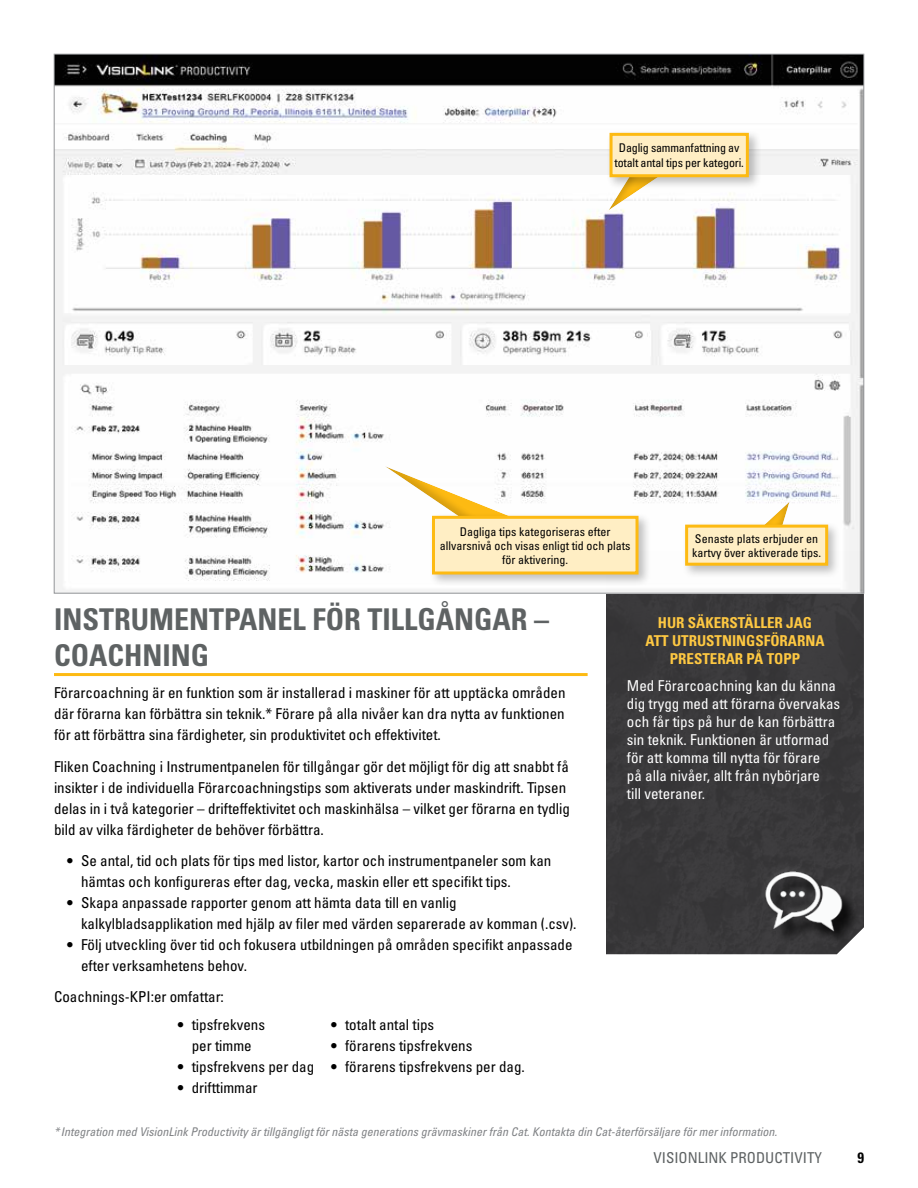
<style>
.page{position:relative;width:918px;height:1188px;background:#fff}
.page>*{position:absolute;margin:0;border:0;box-sizing:border-box;transform-origin:0 0}
.t1{font:30px/36px "Univers LTCYR 67 Bold Cond";color:#5e6263}
.t2{font:condensed 15px/21px "Univers LTCYR 57";color:#000}
.t3{font:condensed 15px/18px "Univers LTCYR 57";color:#fff}
.t4{font:15px/18px "Univers LTCYR 67 Bold Cond";color:#fec842;text-align:center}
.t5{font:condensed 15px "Univers LTCYR 57";color:#5e6263}
.t6{font:15px "Univers LTCYR 67 Bold Cond";color:#000}
.t7{font:condensed 12px/14.4px "Univers LTCYR 57";color:#000;text-align:center}
.t8{font:12px "Univers LTCYR 57 Condensed Obl";color:#808285}
</style>
<div class="page">
<hr style="left:54px;top:673px;width:534px;height:3px;background:#fdba12">
<div style="left:606px;top:593px;width:258px;height:361px;background:#3a393b"></div>
<div style="left:768px;top:874px;width:92px;height:74px;background:#000;opacity:.75"></div>
<img style="left:756px;top:864px;width:93px;height:79px">
<img style="left:56px;top:56px;width:806px;height:535px">
<svg style="left:375px;top:450px;width:149px;height:101px"></svg>
<div style="left:429px;top:512px;width:222px;height:75px;background:#000;opacity:.25"></div>
<div style="left:434px;top:517px;width:203px;height:56px;background:#ffeec4"></div>
<div style="left:432px;top:516px;width:207px;height:58px;border:3px solid #fdba12"></div>
<svg style="left:593px;top:137px;width:87px;height:87px"></svg>
<div style="left:606px;top:129px;width:156px;height:61px;background:#000;opacity:.25"></div>
<div style="left:611px;top:134px;width:136px;height:42px;background:#ffeec4"></div>
<div style="left:610px;top:133px;width:139px;height:44px;border:3px solid #fdba12"></div>
<svg style="left:760px;top:494px;width:41px;height:27px"></svg>
<div style="left:682px;top:521px;width:159px;height:57px;background:#000;opacity:.25"></div>
<div style="left:687px;top:526px;width:140px;height:38px;background:#ffeec4"></div>
<div style="left:685px;top:525px;width:143px;height:41px;border:3px solid #fdba12"></div>
<p class="t7" style="left:615px;top:140px;width:131px;line-height:15px">Daglig sammanfattning av totalt antal tips per kategori.</p>
<p class="t7" style="left:440px;top:524px;width:192px">Dagliga tips kategoriseras efter allvarsnivå och visas enligt tid och plats för aktivering.</p>
<p class="t7" style="left:692px;top:531px;width:131px;text-align:left">Senaste plats erbjuder en kartvy över aktiverade tips.</p>
<h1 class="t1" style="left:54px;top:600px;width:497px">INSTRUMENTPANEL FÖR TILLGÅNGAR –<br>COACHNING</h1>
<p class="t2" style="left:54px;top:682px;width:513px;text-align:justify">Förarcoachning är en funktion som är installerad i maskiner för att upptäcka områden där förarna kan förbättra sin teknik.* Förare på alla nivåer kan dra nytta av funktionen för att förbättra sina färdigheter, sin produktivitet och effektivitet.</p>
<p class="t2" style="left:54px;top:756px;width:518px">Fliken Coachning i Instrumentpanelen för tillgångar gör det möjligt för dig att snabbt få insikter i de individuella Förarcoachningstips som aktiverats under maskindrift. Tipsen delas in i två kategorier – drifteffektivitet och maskinhälsa – vilket ger förarna en tydlig bild av vilka färdigheter de behöver förbättra.</p>
<p class="t2" style="left:81px;top:850px;width:472px;text-indent:-14px">• Se antal, tid och plats för tips med listor, kartor och instrumentpaneler som kan hämtas och konfigureras efter dag, vecka, maskin eller ett specifikt tips.</p>
<p class="t2" style="left:81px;top:892px;width:497px;text-indent:-14px">• Skapa anpassade rapporter genom att hämta data till en vanlig kalkylbladsapplikation med hjälp av filer med värden separerade av komman (.csv).</p>
<p class="t2" style="left:81px;top:934px;width:493px;text-indent:-14px">• Följ utveckling över tid och fokusera utbildningen på områden specifikt anpassade efter verksamhetens behov.</p>
<p class="t2" style="left:54px;top:986px;width:171px">Coachnings-KPI:er omfattar:</p>
<p class="t2" style="left:178px;top:1014px;width:88px;text-align:center">• tipsfrekvens per timme</p>
<p class="t2" style="left:178px;top:1056px;width:137px">• tipsfrekvens per dag</p>
<p class="t2" style="left:178px;top:1077px;width:81px">• drifttimmar</p>
<p class="t2" style="left:332px;top:1014px;width:104px">• totalt antal tips</p>
<p class="t2" style="left:332px;top:1035px;width:142px">• förarens tipsfrekvens</p>
<p class="t2" style="left:332px;top:1056px;width:195px">• förarens tipsfrekvens per dag.</p>
<p class="t4" style="left:645px;top:614px;width:181px">HUR SÄKERSTÄLLER JAG<br>ATT UTRUSTNINGSFÖRARNA<br>PRESTERAR PÅ TOPP</p>
<p class="t3" style="left:627px;top:676px;width:215px">Med Förarcoachning kan du känna dig trygg med att förarna övervakas och får tips på hur de kan förbättra sin teknik. Funktionen är utformad för att komma till nytta för förare<br>på alla nivåer, allt från nybörjare<br>till veteraner.</p>
<p class="t8" style="left:54px;top:1124px;width:725px">* Integration med VisionLink Productivity är tillgängligt för nästa generations grävmaskiner från Cat. Kontakta din Cat-återförsäljare för mer information.</p>
<p class="t5" style="left:654px;top:1148px;width:170px">VISIONLINK PRODUCTIVITY</p>
<p class="t6" style="left:857px;top:1148px;width:8px">9</p>
</div>
